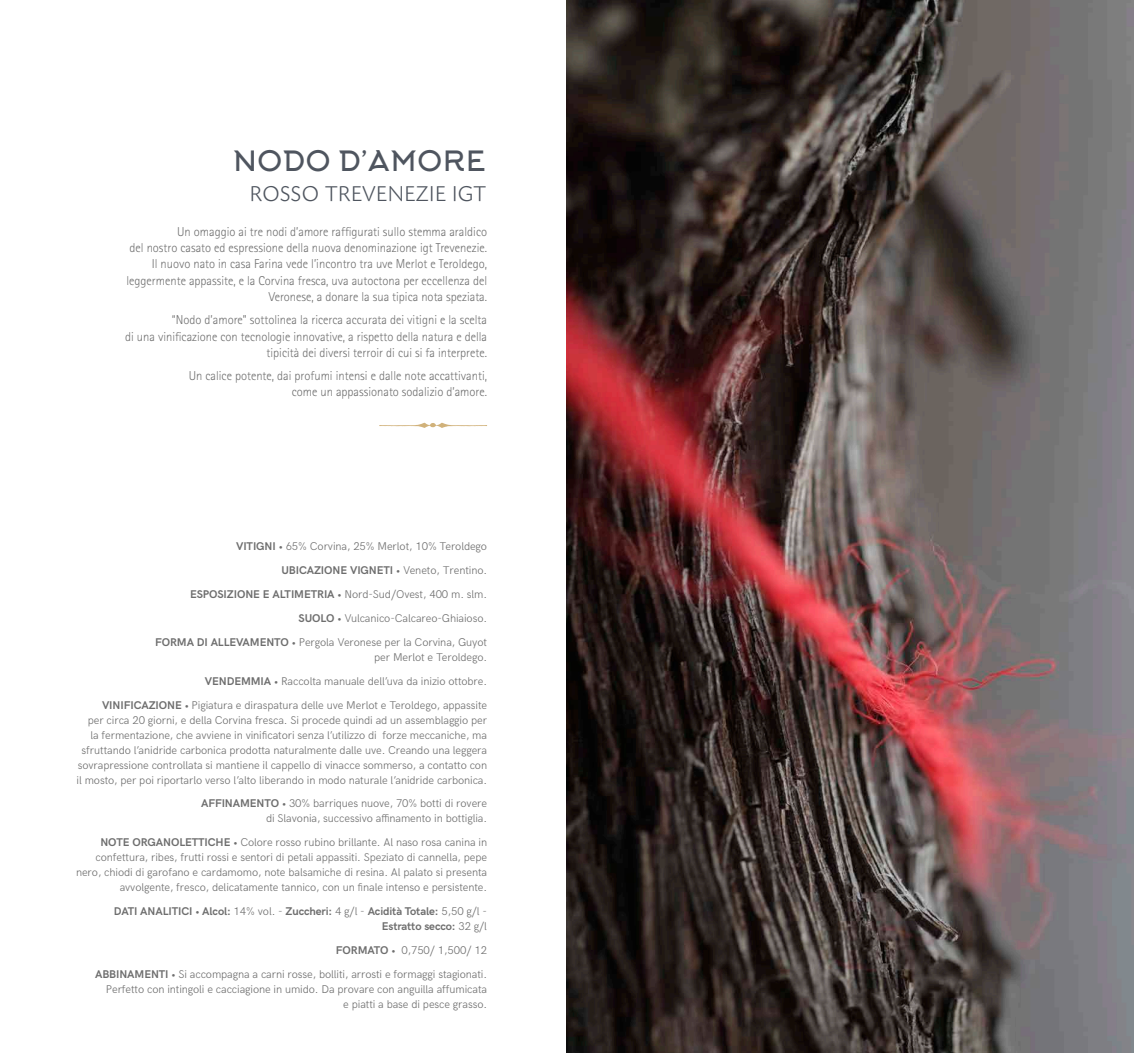
<style>
.page{position:relative;width:1134px;height:1053px;background:#fff}
.page>*{position:absolute;margin:0;border:0;box-sizing:border-box;transform-origin:0 0}
.t1{font:27.5px "Arkhip";color:#4f555f}
.t2{font:300 22.5px "Today SB";letter-spacing:.02em;color:#4f555f}
.t3{font:300 12.88px/16.2px "Rotis Sans Serif Std";color:#6e6e6e;text-align:right}
.t4{font:300 11.25px/15px "HK Grotesk";letter-spacing:-.01em;color:#6e6e6e;text-align:right}
.t5{font:700 11.25px/15px "HK Grotesk";letter-spacing:-.01em;color:#6e6e6e;text-align:right}
.s1{font-weight:700}
.s2{font-weight:300}
</style>
<div class="page">
<svg style="left:379px;top:422px;width:108px;height:6px"></svg>
<img style="left:567px;top:0;width:567px;height:1052px">
<p class="t1" style="left:233px;top:145px;width:255px">NODO D’AMORE</p>
<p class="t2" style="left:250px;top:182px;width:238px">ROSSO TREVENEZIE IGT</p>
<p class="t3" style="left:127px;top:223px;width:362px">Un omaggio ai tre nodi d’amore raffigurati sullo stemma araldico<br>del nostro casato ed espressione della nuova denominazione igt Trevenezie.<br>Il nuovo nato in casa Farina vede l’incontro tra uve Merlot e Teroldego, leggermente appassite, e la Corvina fresca, uva autoctona per eccellenza del Veronese, a donare la sua tipica nota speziata.</p>
<p class="t3" style="left:125px;top:312px;width:363px">“Nodo d’amore” sottolinea la ricerca accurata dei vitigni e la scelta<br>di una vinificazione con tecnologie innovative, a rispetto della natura e della tipicità dei diversi terroir di cui si fa interprete.</p>
<p class="t3" style="left:189px;top:367px;width:300px">Un calice potente, dai profumi intensi e dalle note accattivanti, come un appassionato sodalizio d’amore.</p>
<p class="t4" style="left:236px;top:538px;width:253px"><span class="s1">VITIGNI •</span> 65% Corvina, 25% Merlot, 10% Teroldego</p>
<p class="t5" style="left:281px;top:562px;width:207px">UBICAZIONE VIGNETI • <span class="s2">Veneto, Trentino.</span></p>
<p class="t4" style="left:190px;top:585px;width:299px"><span class="s1">ESPOSIZIONE E ALTIMETRIA •</span> Nord-Sud/Ovest, 400 m. slm.</p>
<p class="t4" style="left:299px;top:609px;width:190px"><span class="s1">SUOLO •</span> Vulcanico-Calcareo-Ghiaioso.</p>
<p class="t4" style="left:155px;top:633px;width:334px"><span class="s1">FORMA DI ALLEVAMENTO •</span> Pergola Veronese per la Corvina, Guyot per Merlot e Teroldego.</p>
<p class="t4" style="left:205px;top:672px;width:284px"><span class="s1">VENDEMMIA •</span> Raccolta manuale dell’uva da inizio ottobre.</p>
<p class="t4" style="left:77px;top:696px;width:412px"><span class="s1">VINIFICAZIONE •</span> Pigiatura e diraspatura delle uve Merlot e Teroldego, appassite<br>per circa 20 giorni, e della Corvina fresca. Si procede quindi ad un assemblaggio per<br>la fermentazione, che avviene in vinificatori senza l’utilizzo di forze meccaniche, ma sfruttando l’anidride carbonica prodotta naturalmente dalle uve. Creando una leggera sovrapressione controllata si mantiene il cappello di vinacce sommerso, a contatto con il mosto, per poi riportarlo verso l’alto liberando in modo naturale l’anidride carbonica.</p>
<p class="t4" style="left:201px;top:795px;width:288px"><span class="s1">AFFINAMENTO •</span> 30% barriques nuove, 70% botti di rovere di Slavonia, successivo affinamento in bottiglia.</p>
<p class="t4" style="left:76px;top:834px;width:413px"><span class="s1">NOTE ORGANOLETTICHE •</span> Colore rosso rubino brillante. Al naso rosa canina in confettura, ribes, frutti rossi e sentori di petali appassiti. Speziato di cannella, pepe nero, chiodi di garofano e cardamomo, note balsamiche di resina. Al palato si presenta avvolgente, fresco, delicatamente tannico, con un finale intenso e persistente.</p>
<p class="t5" style="left:114px;top:902px;width:375px">DATI ANALITICI • Alcol: <span class="s2">14% vol. -</span> Zuccheri: <span class="s2">4 g/l -</span> Acidità Totale: <span class="s2">5,50 g/l -<br></span>Estratto secco: <span class="s2">32 g/l</span></p>
<p class="t4" style="left:336px;top:941px;width:153px"><span class="s1">FORMATO •</span> 0,750/ 1,500/ 12</p>
<p class="t4" style="left:95px;top:965px;width:394px"><span class="s1">ABBINAMENTI •</span> Si accompagna a carni rosse, bolliti, arrosti e formaggi stagionati.<br>Perfetto con intingoli e cacciagione in umido. Da provare con anguilla affumicata<br>e piatti a base di pesce grasso.</p>
</div>
